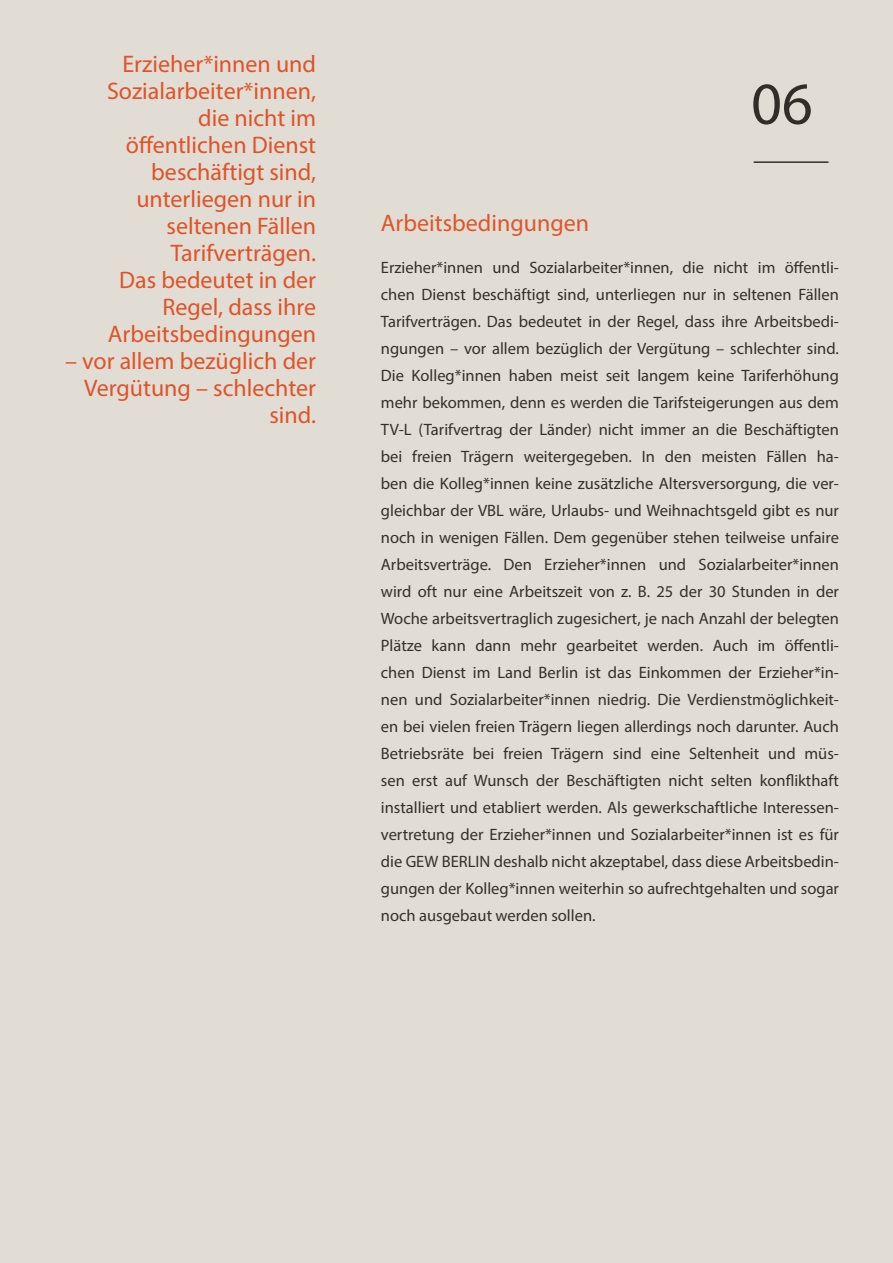
<style>
.page{position:relative;width:893px;height:1263px;background:#e1ddd5}
.page>*{position:absolute;margin:0;border:0;box-sizing:border-box;transform-origin:0 0}
.t1{font:60px "Myriad Pro";color:#312e29}
.t2{font:24px/27px "Myriad Pro";color:#df5327;text-align:right}
.t3{font:16.5px/27px "Myriad Pro";color:#312e29;text-align:justify}
</style>
<div class="page">
<hr style="left:754px;top:161px;width:74px;height:2px;background:#312e29">
<h2 class="t2" style="left:107px;top:50px;width:211px">Erzieher*innen und<br>Sozialarbeiter*innen, die nicht im öffentlichen Dienst beschäftigt sind, unterliegen nur in seltenen Fällen<br>Tarifverträgen.<br>Das bedeutet in der<br>Regel, dass ihre<br>Arbeitsbedingungen</h2>
<h2 class="t2" style="left:65px;top:347px;width:252px">– vor allem bezüglich der<br>Vergütung – schlechter sind.</h2>
<h1 class="t1" style="left:751px;top:67px;width:63px">06</h1>
<h2 class="t2" style="left:381px;top:209px;width:210px">Arbeitsbedingungen</h2>
<p class="t3" style="left:381px;top:253px;width:460px">Erzieher*innen und Sozialarbeiter*innen, die nicht im öffentli&shy;chen Dienst beschäftigt sind, unterliegen nur in seltenen Fällen Tarifverträgen. Das bedeutet in der Regel, dass ihre Arbeitsbedi&shy;ngungen – vor allem bezüglich der Vergütung – schlechter sind.<br>Die Kolleg*innen haben meist seit langem keine Tariferhöhung mehr bekommen, denn es werden die Tarifsteigerungen aus dem TV-L (Tarifvertrag der Länder) nicht immer an die Beschäftigten bei freien Trägern weitergegeben. In den meisten Fällen ha&shy;ben die Kolleg*innen keine zusätzliche Altersversorgung, die ver&shy;gleichbar der VBL wäre, Urlaubs- und Weihnachtsgeld gibt es nur noch in wenigen Fällen. Dem gegenüber stehen teilweise unfaire Arbeitsverträge. Den Erzieher*innen und Sozialarbeiter*innen wird oft nur eine Arbeitszeit von z. B. 25 der 30 Stunden in der Woche arbeitsvertraglich zugesichert, je nach Anzahl der belegten Plätze kann dann mehr gearbeitet werden. Auch im öffentli&shy;chen Dienst im Land Berlin ist das Einkommen der Erzieher*in&shy;nen und Sozialarbeiter*innen niedrig. Die Verdienstmöglichkeit&shy;en bei vielen freien Trägern liegen allerdings noch darunter. Auch Betriebsräte bei freien Trägern sind eine Seltenheit und müs&shy;sen erst auf Wunsch der Beschäftigten nicht selten konflikthaft installiert und etabliert werden. Als gewerkschaftliche Interessen&shy;vertretung der Erzieher*innen und Sozialarbeiter*innen ist es für die GEW BERLIN deshalb nicht akzeptabel, dass diese Arbeitsbedin&shy;gungen der Kolleg*innen weiterhin so aufrechtgehalten und sogar noch ausgebaut werden sollen.</p>
</div>
